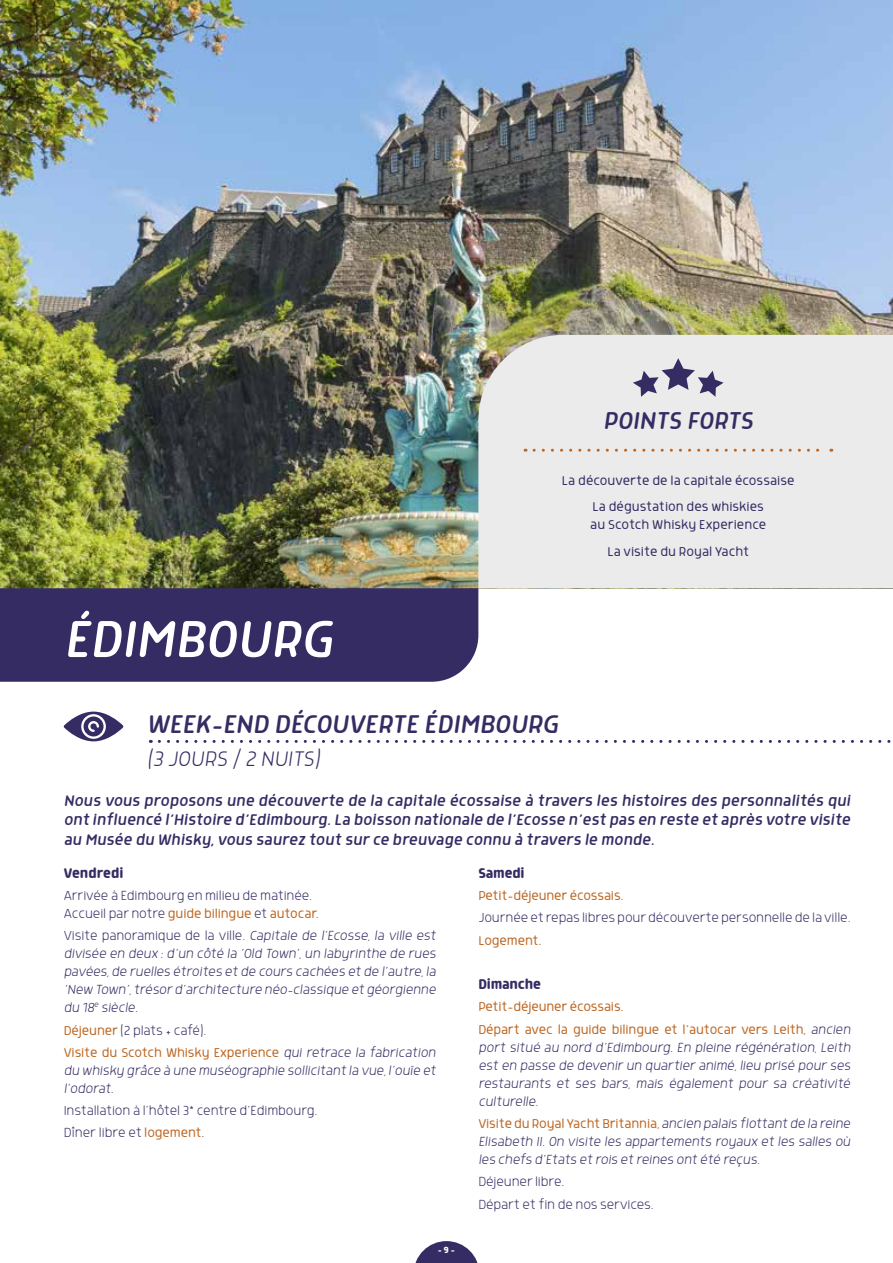
<style>
.page{position:relative;width:893px;height:1263px;background:#fff}
.page>*{position:absolute;margin:0;border:0;box-sizing:border-box;transform-origin:0 0}
.t1{font:italic 300 60px "Morl Rounded";color:#fff}
.t2{font:italic 300 30px "Morl Rounded";color:#342c63}
.t3{font:italic 300 28.5px "Morl Rounded";color:#342c63}
.t4{font:italic 200 24px "Morl Rounded";color:#342c63}
.t5{font:italic 300 18px/19.5px "Morl Rounded";color:#342c63;text-align:justify}
.t6{font:500 16.5px "Morl Rounded";letter-spacing:-.01em;color:#342c63}
.t7{font:italic 200 15px/18px "Morl Rounded";letter-spacing:-.01em;color:#342c63;text-align:justify}
.t8{font:200 15px/22.2px "Morl Rounded";letter-spacing:-.01em;color:#342c63}
.t9{font:300 15px/22.2px "Morl Rounded";letter-spacing:-.01em;color:#be6824}
.t10{font:300 15px/26.5px "Morl Rounded";color:#342c63;text-align:center}
.t11{font:500 10.5px "Morl Rounded";color:#fff}
.s1{font-weight:300;color:#be6824}
.s2{font-style:normal}
.s3{font-weight:200;color:#342c63}
.s4{font-weight:200;font-style:italic;color:#342c63}
.s5{font-weight:300;font-style:normal;color:#be6824}
</style>
<div class="page">
<svg style="left:415px;top:1241px;width:63px;height:22px"></svg>
<img style="left:0;top:0;width:893px;height:588px">
<div style="left:0;top:588px;width:478px;height:94px;background:#342c63"></div>
<svg style="left:159px;top:740px;width:732px;height:3px"></svg>
<svg style="left:64px;top:712px;width:59px;height:29px"></svg>
<div style="left:478px;top:335px;width:415px;height:253px;background:#ebebeb"></div>
<svg style="left:534px;top:449px;width:298px;height:3px"></svg>
<svg style="left:633px;top:358px;width:91px;height:39px;background:#b6b4c4"></svg>
<h3 class="t3" style="left:603px;top:404px;width:151px">POINTS FORTS</h3>
<h1 class="t1" style="left:64px;top:606px;width:271px">ÉDIMBOURG</h1>
<p class="t10" style="left:562px;top:467px;width:234px">La découverte de la capitale écossaise<br>La dégustation des whiskies</p>
<p class="t10" style="left:590px;top:511px;width:177px">au Scotch Whisky Experience<br>La visite du Royal Yacht</p>
<h2 class="t2" style="left:147px;top:707px;width:413px">WEEK-END DÉCOUVERTE ÉDIMBOURG</h2>
<h3 class="t4" style="left:147px;top:746px;width:175px">(3 JOURS / 2 NUITS)</h3>
<p class="t5" style="left:64px;top:790px;width:788px">Nous vous proposons une découverte de la capitale écossaise à travers les histoires des personnalités qui ont influencé l’Histoire d’Edimbourg. La boisson nationale de l’Ecosse n’est pas en reste et après votre visite au Musée du Whisky, vous saurez tout sur ce breuvage connu à travers le monde.</p>
<p class="t6" style="left:64px;top:864px;width:61px">Vendredi</p>
<p class="t8" style="left:64px;top:887px;width:257px;line-height:18px">Arrivée à Edimbourg en milieu de matinée.<br>Accueil par notre <span class="s1">guide bilingue</span> et <span class="s1">autocar.</span></p>
<p class="t7" style="left:64px;top:927px;width:374px"><span class="s2">Visite panoramique de la ville.</span> Capitale de l’Ecosse, la ville est divisée en deux : d’un côté la ‘Old Town’, un labyrinthe de rues pavées, de ruelles étroites et de cours cachées et de l’autre, la ‘New Town’, trésor d’architecture néo-classique et géorgienne du 18<sup>e</sup> siècle.</p>
<p class="t9" style="left:64px;top:1019px;width:374px">Déjeuner <span class="s3">(2 plats + café).<br></span>Visite du Scotch Whisky Experience <span class="s4">qui retrace la fabrication</span></p>
<p class="t7" style="left:64px;top:1061px;width:374px">du whisky grâce à une muséographie sollicitant la vue, l’ouïe et l’odorat.</p>
<p class="t8" style="left:64px;top:1100px;width:255px">Installation à l’hôtel 3* centre d’Edimbourg.<br>Dîner libre et <span class="s1">logement</span>.</p>
<p class="t6" style="left:478px;top:864px;width:48px">Samedi</p>
<p class="t9" style="left:478px;top:884px;width:147px">Petit-déjeuner écossais.</p>
<p class="t8" style="left:478px;top:907px;width:374px">Journée et repas libres pour découverte personnelle de la ville.</p>
<p class="t9" style="left:478px;top:929px;width:65px">Logement.</p>
<p class="t6" style="left:478px;top:975px;width:64px">Dimanche</p>
<p class="t9" style="left:478px;top:996px;width:374px">Petit-déjeuner écossais.<br>Départ avec la guide bilingue et l’autocar vers Leith, <span class="s4">ancien</span></p>
<p class="t7" style="left:478px;top:1038px;width:374px">port situé au nord d’Edimbourg. En pleine régénération, Leith est en passe de devenir un quartier animé, lieu prisé pour ses restaurants et ses bars, mais également pour sa créativité culturelle.</p>
<p class="t7" style="left:478px;top:1114px;width:374px"><span class="s5">Visite du Royal Yacht Britannia,</span> ancien palais flottant de la reine Elisabeth II. On visite les appartements royaux et les salles où les chefs d’Etats et rois et reines ont été reçus.</p>
<p class="t8" style="left:478px;top:1171px;width:177px">Déjeuner libre.<br>Départ et fin de nos services.</p>
<p class="t11" style="left:438px;top:1244px;width:19px">- 9 -</p>
</div>
